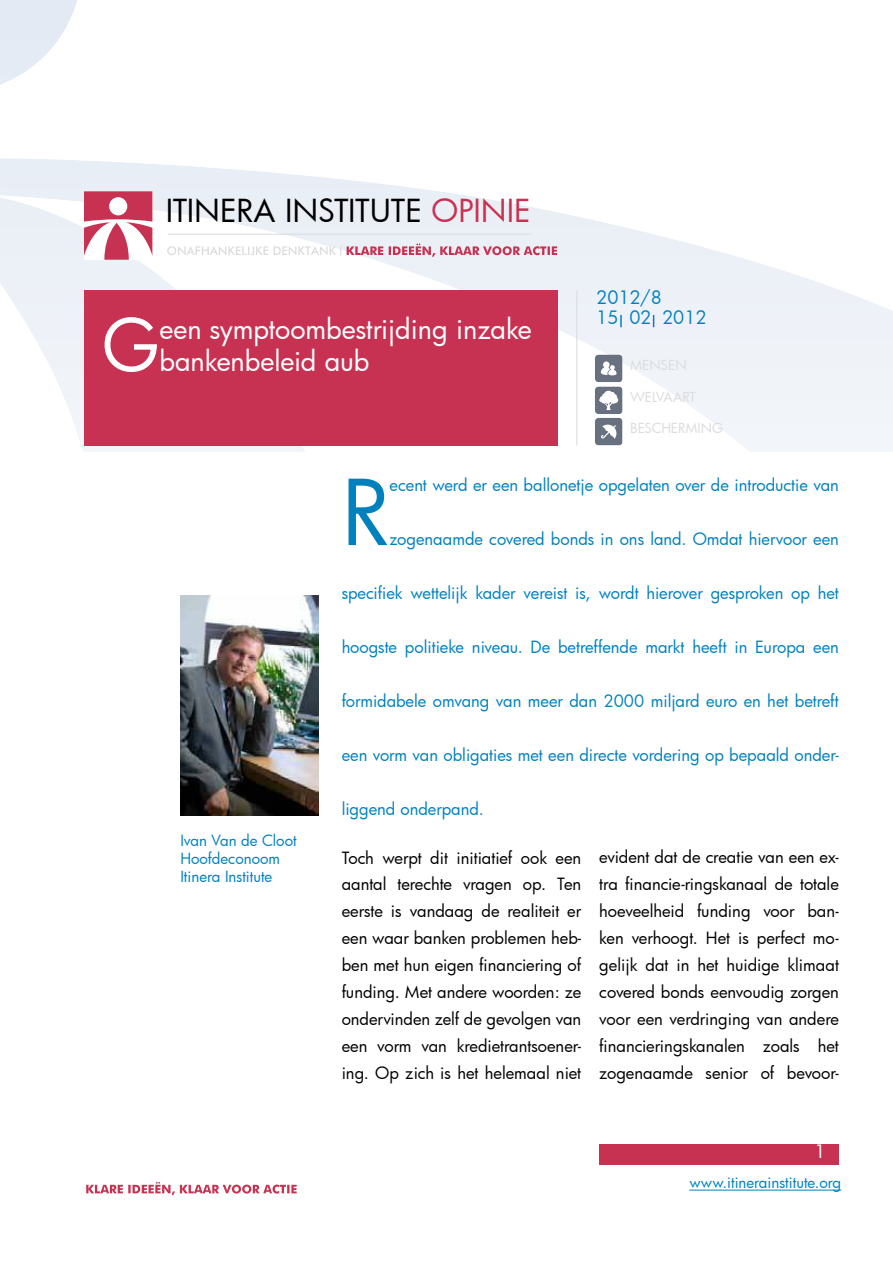
<style>
.page{position:relative;width:893px;height:1263px;background:#fff}
.page>*{position:absolute;margin:0;border:0;box-sizing:border-box;transform-origin:0 0}
.t1{font:88.2px "Futura";color:#0081be}
.t2{font:70.05px "Futura";color:#fff}
.t3{font:31.05px "Futura";color:#000}
.t4{font:27px/32.4px "Futura";color:#fff}
.t5{font:18px/20.1px "Futura";color:#0081be}
.t6{font:18px "Futura";color:#fff}
.t7{font:16.5px/27px "Futura";color:#000;text-align:justify}
.t8{font:16.5px "Futura";color:#0081be}
.t9{font:15px/18px "Futura";color:#0081be}
.t10{font:13.5px "Futura";color:#dbdcde}
.s1{color:#c83252}
</style>
<div class="page">
<img style="left:0;top:1px;width:893px;height:450px">
<div style="left:84px;top:290px;width:473px;height:156px;background:#c83252"></div>
<hr style="left:576px;top:290px;width:1px;height:156px;background:#dbdcde">
<div style="left:599px;top:1144px;width:240px;height:21px;background:#c83252"></div>
<hr style="left:689px;top:1189px;width:152px;height:1px;background:#0081be">
<svg style="left:84px;top:191px;width:68px;height:69px"></svg>
<hr style="left:168px;top:234px;width:363px;height:1px;background:#dbdcde">
<svg style="left:167px;top:245px;width:174px;height:11px"></svg>
<svg style="left:347px;top:244px;width:210px;height:13px;background:#dfaebd"></svg>
<svg style="left:86px;top:1182px;width:211px;height:13px"></svg>
<img style="left:595px;top:354px;width:28px;height:28px">
<svg style="left:601px;top:361px;width:16px;height:14px"></svg>
<img style="left:595px;top:418px;width:28px;height:28px">
<svg style="left:601px;top:425px;width:15px;height:14px"></svg>
<img style="left:595px;top:386px;width:28px;height:28px">
<svg style="left:599px;top:391px;width:19px;height:19px"></svg>
<svg style="left:620px;top:315px;width:2px;height:12px"></svg>
<svg style="left:653px;top:315px;width:1px;height:12px"></svg>
<img style="left:180px;top:595px;width:139px;height:220px">
<h3 class="t3" style="left:166px;top:196px;width:366px">ITINERA INSTITUTE <span class="s1">OPINIE</span></h3>
<h2 class="t2" style="left:102px;top:312px;width:59px">G</h2>
<h3 class="t4" style="left:159px;top:315px;width:374px">een symptoombestrijding inzake bankenbeleid aub</h3>
<p class="t5" style="left:596px;top:288px;width:112px">2012/8<br>15 02 2012</p>
<p class="t10" style="left:630px;top:359px;width:58px">MENSEN</p>
<p class="t10" style="left:630px;top:390px;width:67px">WELVAART</p>
<p class="t10" style="left:630px;top:422px;width:94px">BESCHERMING</p>
<p class="t9" style="left:180px;top:833px;width:118px">Ivan Van de Cloot<br>Hoofdeconoom<br>Itinera Institute</p>
<h1 class="t1" style="left:342px;top:471px;width:49px">R</h1>
<p class="t8" style="left:389px;top:477px;width:451px">ecent werd er een ballonetje opgelaten over de introductie van</p>
<p class="t8" style="left:389px;top:531px;width:451px">zogenaamde covered bonds in ons land. Omdat hiervoor een</p>
<p class="t8" style="left:342px;top:582px;width:499px">specifiek wettelijk kader vereist is, wordt hierover gesproken op het</p>
<p class="t8" style="left:342px;top:639px;width:499px">hoogste politieke niveau. De betreffende markt heeft in Europa een</p>
<p class="t8" style="left:342px;top:693px;width:499px">formidabele omvang van meer dan 2000 miljard euro en het betreft</p>
<p class="t8" style="left:342px;top:747px;width:499px">een vorm van obligaties met een directe vordering op bepaald onder-</p>
<p class="t8" style="left:342px;top:801px;width:144px">liggend onderpand.</p>
<p class="t7" style="left:342px;top:845px;width:241px">Toch werpt dit initiatief ook een aantal terechte vragen op. Ten eerste is vandaag de realiteit er een waar banken problemen heb&shy;ben met hun eigen financiering of funding. Met andere woorden: ze ondervinden zelf de gevolgen van een vorm van kredietrantsoener&shy;ing. Op zich is het helemaal niet</p>
<p class="t7" style="left:599px;top:845px;width:241px">evident dat de creatie van een ex&shy;tra financie-ringskanaal de totale hoeveelheid funding voor ban&shy;ken verhoogt. Het is perfect mo&shy;gelijk dat in het huidige klimaat covered bonds eenvoudig zorgen voor een verdringing van andere financieringskanalen zoals het zogenaamde senior of bevoor-</p>
<p class="t6" style="left:814px;top:1142px;width:13px">1</p>
<p class="t9" style="left:689px;top:1175px;width:153px">www.itinerainstitute.org</p>
</div>
